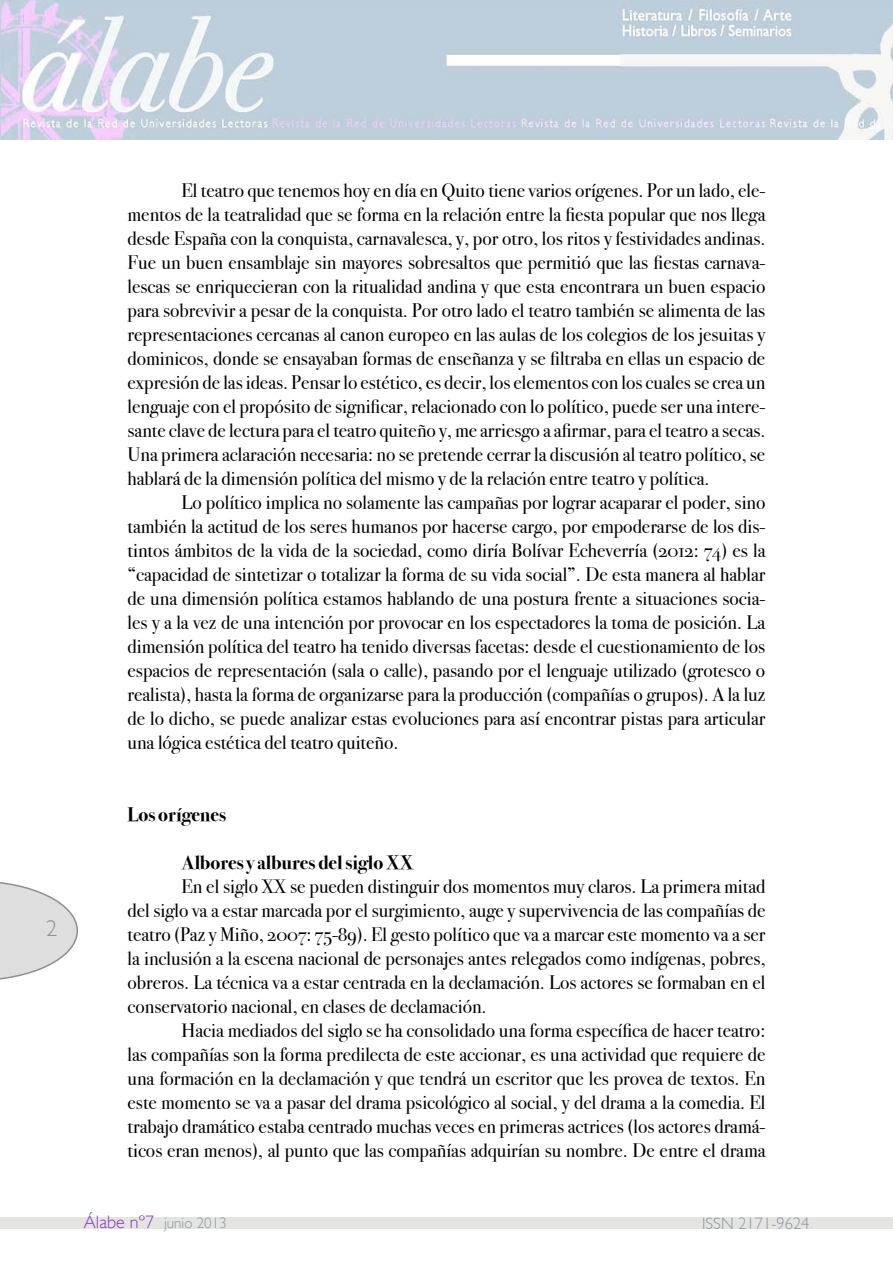
<style>
.page{position:relative;width:893px;height:1263px;background:#fff}
.page>*{position:absolute;margin:0;border:0;box-sizing:border-box;transform-origin:0 0}
.t1{font:300 22.5px "Gill Sans";color:#8a949d}
.t2{font:19.5px/24px "Bodoni Svty Two OSITCTT Book";color:#000;text-align:justify}
.t3{font:19.5px "Bodoni Svty Two OSITCTT Bold";color:#000}
.t4{font:300 16.5px "Gill Sans";color:#8c959c}
.t5{font:300 15px "Gill Sans";color:#8c959c}
.s1{font-size:18px;color:#893ab6}
</style>
<div class="page">
<svg style="left:0;top:882px;width:78px;height:98px"></svg>
<div style="left:0;top:1218px;width:893px;height:11px;background:#e4e4e3"></div>
<img style="left:0;top:0;width:893px;height:139px">
<p class="t1" style="left:46px;top:916px;width:13px">2</p>
<p class="t2" style="left:128px;top:178px;width:639px;text-indent:54px">El teatro que tenemos hoy en día en Quito tiene varios orígenes. Por un lado, ele&shy;mentos de la teatralidad que se forma en la relación entre la fiesta popular que nos llega desde España con la conquista, carnavalesca, y, por otro, los ritos y festividades andinas.<br>Fue un buen ensamblaje sin mayores sobresaltos que permitió que las fiestas carnava&shy;lescas se enriquecieran con la ritualidad andina y que esta encontrara un buen espacio para sobrevivir a pesar de la conquista. Por otro lado el teatro también se alimenta de las representaciones cercanas al canon europeo en las aulas de los colegios de los jesuitas y dominicos, donde se ensayaban formas de enseñanza y se filtraba en ellas un espacio de expresión de las ideas. Pensar lo estético, es decir, los elementos con los cuales se crea un lenguaje con el propósito de significar, relacionado con lo político, puede ser una intere&shy;sante clave de lectura para el teatro quiteño y, me arriesgo a afirmar, para el teatro a secas.<br>Una primera aclaración necesaria: no se pretende cerrar la discusión al teatro político, se hablará de la dimensión política del mismo y de la relación entre teatro y política.</p>
<p class="t2" style="left:128px;top:490px;width:639px;text-indent:54px">Lo político implica no solamente las campañas por lograr acaparar el poder, sino también la actitud de los seres humanos por hacerse cargo, por empoderarse de los dis&shy;tintos ámbitos de la vida de la sociedad, como diría Bolívar Echeverría (2012: 74) es la “capacidad de sintetizar o totalizar la forma de su vida social”. De esta manera al hablar de una dimensión política estamos hablando de una postura frente a situaciones socia&shy;les y a la vez de una intención por provocar en los espectadores la toma de posición. La dimensión política del teatro ha tenido diversas facetas: desde el cuestionamiento de los espacios de representación (sala o calle), pasando por el lenguaje utilizado (grotesco o realista), hasta la forma de organizarse para la producción (compañías o grupos). A la luz de lo dicho, se puede analizar estas evoluciones para así encontrar pistas para articular una lógica estética del teatro quiteño.</p>
<p class="t3" style="left:128px;top:803px;width:100px">Los orígenes</p>
<p class="t3" style="left:182px;top:851px;width:233px">Alboresy albures delsigloXX</p>
<p class="t2" style="left:128px;top:874px;width:639px;text-indent:54px">En el siglo XX se pueden distinguir dos momentos muy claros. La primera mitad del siglo va a estar marcada por el surgimiento, auge y supervivencia de las compañías de teatro (Paz y Miño, 2007: 75-89). El gesto político que va a marcar este momento va a ser la inclusión a la escena nacional de personajes antes relegados como indígenas, pobres, obreros. La técnica va a estar centrada en la declamación. Los actores se formaban en el conservatorio nacional, en clases de declamación.</p>
<p class="t2" style="left:128px;top:1018px;width:639px;text-indent:54px">Hacia mediados del siglo se ha consolidado una forma específica de hacer teatro: las compañías son la forma predilecta de este accionar, es una actividad que requiere de una formación en la declamación y que tendrá un escritor que les provea de textos. En este momento se va a pasar del drama psicológico al social, y del drama a la comedia. El trabajo dramático estaba centrado muchas veces en primeras actrices (los actores dramá&shy;ticos eran menos), al punto que las compañías adquirían su nombre. De entre el drama</p>
<p class="t5" style="left:84px;top:1214px;width:144px"><span class="s1">Álabe nº7</span> junio 2013</p>
<p class="t4" style="left:702px;top:1214px;width:109px">ISSN 2171-9624</p>
</div>
